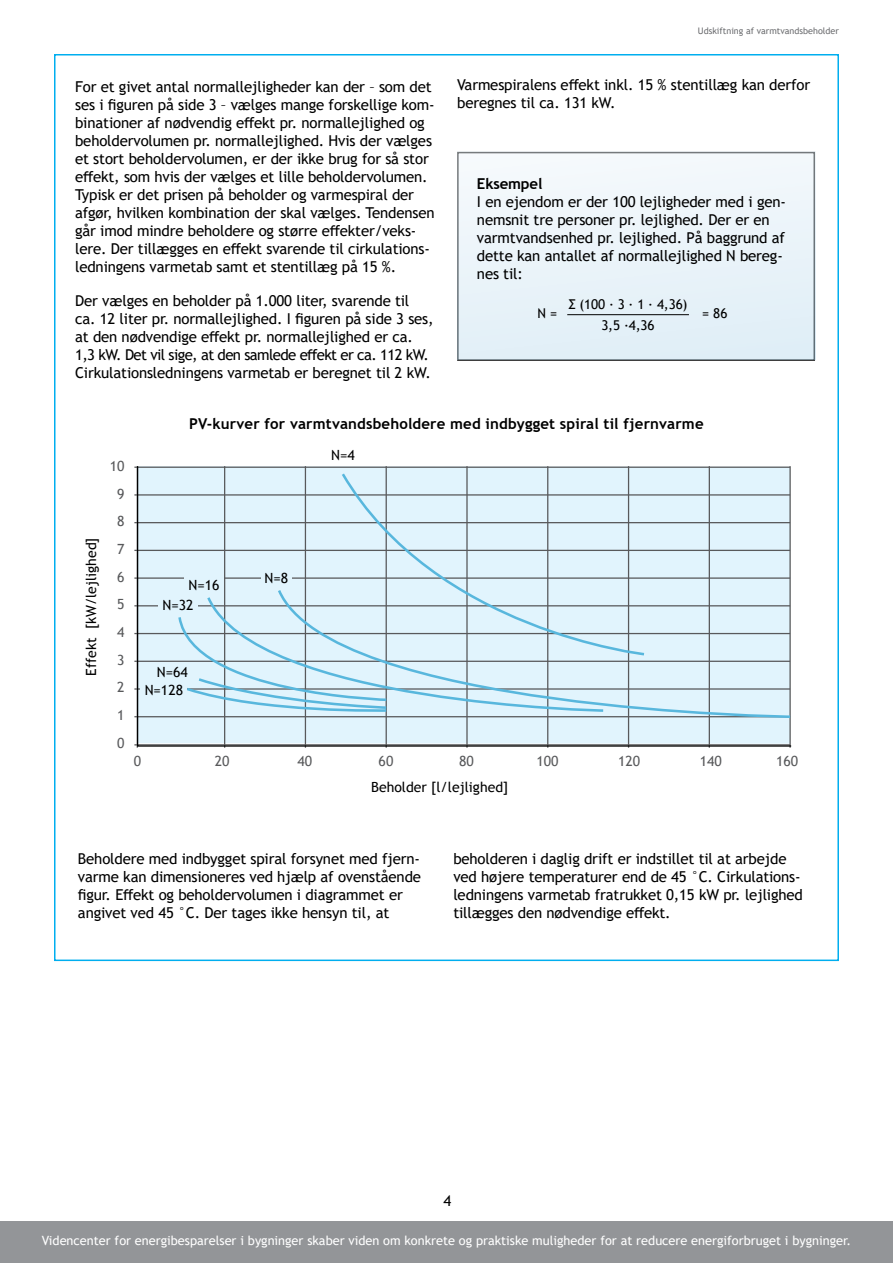
<style>
.page{position:relative;width:893px;height:1263px;background:#fff}
.page>*{position:absolute;margin:0;border:0;box-sizing:border-box;transform-origin:0 0}
.t1{font:15px/18px "Trebuchet MS";letter-spacing:-.01em;color:#000}
.t2{font:700 15px "Trebuchet MS";letter-spacing:.01em;color:#000}
.t3{font:700 15px "Trebuchet MS";letter-spacing:-.01em;color:#000}
.t4{font:14.1px/19.8px "Trebuchet MS";color:#000}
.t5{font:14.1px/27.8px "Trebuchet MS";color:#58595b;text-align:center}
.t6{font:13.5px/21px "Trebuchet MS";letter-spacing:-.01em;color:#000;text-align:center}
.t7{font:12.75px "Trebuchet MS";color:#fff}
.t8{font:9px "Trebuchet MS";color:#6d6e71}
</style>
<div class="page">
<div style="left:0;top:1221px;width:893px;height:42px;background:#939598"></div>
<hr style="left:137px;top:466px;width:1px;height:282px;background:#58595b">
<hr style="left:224px;top:466px;width:1px;height:282px;background:#58595b">
<hr style="left:305px;top:466px;width:1px;height:282px;background:#58595b">
<hr style="left:386px;top:466px;width:1px;height:282px;background:#58595b">
<hr style="left:134px;top:716px;width:656px;height:1px;background:#58595b">
<hr style="left:134px;top:744px;width:656px;height:1px;background:#58595b">
<hr style="left:134px;top:688px;width:656px;height:2px;background:#58595b">
<hr style="left:134px;top:661px;width:656px;height:1px;background:#58595b">
<hr style="left:134px;top:633px;width:656px;height:1px;background:#58595b">
<hr style="left:134px;top:605px;width:656px;height:1px;background:#58595b">
<hr style="left:134px;top:577px;width:656px;height:2px;background:#58595b">
<hr style="left:134px;top:550px;width:656px;height:1px;background:#58595b">
<hr style="left:134px;top:522px;width:656px;height:1px;background:#58595b">
<hr style="left:134px;top:494px;width:656px;height:2px;background:#58595b">
<hr style="left:134px;top:467px;width:656px;height:1px;background:#58595b">
<hr style="left:466px;top:466px;width:2px;height:282px;background:#58595b">
<hr style="left:547px;top:466px;width:1px;height:282px;background:#58595b">
<hr style="left:628px;top:466px;width:1px;height:282px;background:#58595b">
<hr style="left:709px;top:466px;width:1px;height:282px;background:#58595b">
<hr style="left:789px;top:466px;width:2px;height:282px;background:#58595b">
<svg style="left:136px;top:466px;width:656px;height:281px;background:#d4e6ee"></svg>
<svg style="left:177px;top:614px;width:28px;height:99px;background:#d1e9f4"></svg>
<svg style="left:205px;top:594px;width:71px;height:119px;background:#cce5f1"></svg>
<svg style="left:276px;top:587px;width:516px;height:132px;background:#cfe5f0"></svg>
<svg style="left:339px;top:471px;width:308px;height:186px;background:#d8ecf5"></svg>
<div style="left:261px;top:569px;width:31px;height:18px;background:#e1f4fd"></div>
<div style="left:184px;top:576px;width:40px;height:18px;background:#e1f4fd"></div>
<div style="left:158px;top:596px;width:39px;height:18px;background:#e1f4fd"></div>
<div style="left:152px;top:664px;width:40px;height:17px;background:#e1f4fd"></div>
<div style="left:140px;top:682px;width:47px;height:18px;background:#e1f4fd"></div>
<div style="left:457px;top:152px;width:358px;height:207px;background:#eaf4f9"></div>
<hr style="left:567px;top:314px;width:122px;height:1px;background:#000">
<p class="t1" style="left:75px;top:77px;width:361px">For et givet antal normallejligheder kan der – som det ses i figuren på side 3 – vælges mange forskellige kom&shy;binationer af nødvendig effekt pr. normallejlighed og beholdervolumen pr. normallejlighed. Hvis der vælges et stort beholdervolumen, er der ikke brug for så stor effekt, som hvis der vælges et lille beholdervolumen.<br>Typisk er det prisen på beholder og varmespiral der afgør, hvilken kombination der skal vælges. Tendensen går imod mindre beholdere og større effekter/veks&shy;lere. Der tillægges en effekt svarende til cirkulations&shy;ledningens varmetab samt et stentillæg på 15 %.</p>
<p class="t1" style="left:75px;top:292px;width:360px">Der vælges en beholder på 1.000 liter, svarende til<br>ca. 12 liter pr. normallejlighed. I figuren på side 3 ses, at den nødvendige effekt pr. normallejlighed er ca.<br>1,3 kW. Det vil sige, at den samlede effekt er ca. 112 kW.<br>Cirkulationsledningens varmetab er beregnet til 2 kW.</p>
<p class="t8" style="left:698px;top:25px;width:142px">Udskiftning af varmtvandsbeholder</p>
<p class="t1" style="left:457px;top:76px;width:355px">Varmespiralens effekt inkl. 15 % stentillæg kan derfor beregnes til ca. 131 kW.</p>
<p class="t3" style="left:477px;top:174px;width:67px">Eksempel</p>
<p class="t1" style="left:477px;top:192px;width:310px">I en ejendom er der 100 lejligheder med i gen&shy;nemsnit tre personer pr. lejlighed. Der er en varmtvandsenhed pr. lejlighed. På baggrund af dette kan antallet af normallejlighed N bereg&shy;nes til:</p>
<p class="t6" style="left:568px;top:294px;width:121px">Σ (100 ∙ 3 ∙ 1 ∙ 4,36)<br>3,5 ∙4,36</p>
<p class="t6" style="left:538px;top:303px;width:21px">N =</p>
<p class="t6" style="left:702px;top:303px;width:27px">= 86</p>
<p class="t4" style="left:81px;top:676px;width:140px;rotate:-90deg">Effekt [kW/lejlighed]</p>
<p class="t5" style="left:110px;top:452px;width:16px">10<br>9<br>8<br>7<br>6<br>5<br>4<br>3<br>2<br>1<br>0</p>
<p class="t2" style="left:189px;top:414px;width:516px">PV-kurver for varmtvandsbeholdere med indbygget spiral til fjernvarme</p>
<p class="t4" style="left:162px;top:575px;width:59px;text-indent:26px">N=16<br>N=32</p>
<p class="t4" style="left:145px;top:664px;width:45px;line-height:17.4px;text-indent:12px">N=64<br>N=128</p>
<p class="t4" style="left:331px;top:445px;width:25px">N=4</p>
<p class="t4" style="left:264px;top:568px;width:25px">N=8</p>
<p class="t5" style="left:134px;top:747px;width:9px">0</p>
<p class="t5" style="left:215px;top:747px;width:16px">20</p>
<p class="t5" style="left:297px;top:747px;width:16px">40</p>
<p class="t5" style="left:379px;top:747px;width:16px">60</p>
<p class="t5" style="left:459px;top:747px;width:16px">80</p>
<p class="t5" style="left:536px;top:747px;width:24px">100</p>
<p class="t5" style="left:618px;top:747px;width:24px">120</p>
<p class="t5" style="left:700px;top:747px;width:24px">140</p>
<p class="t5" style="left:776px;top:747px;width:24px">160</p>
<p class="t4" style="left:371px;top:777px;width:139px">Beholder [l/lejlighed]</p>
<p class="t1" style="left:78px;top:850px;width:345px">Beholdere med indbygget spiral forsynet med fjern&shy;varme kan dimensioneres ved hjælp af ovenstående figur. Effekt og beholdervolumen i diagrammet er angivet ved 45 °C. Der tages ikke hensyn til, at</p>
<p class="t1" style="left:453px;top:850px;width:351px">beholderen i daglig drift er indstillet til at arbejde ved højere temperaturer end de 45 °C. Cirkulations&shy;ledningens varmetab fratrukket 0,15 kW pr. lejlighed tillægges den nødvendige effekt.</p>
<p class="t1" style="left:443px;top:1192px;width:9px">4</p>
<p class="t7" style="left:42px;top:1232px;width:811px">Videncenter for energibesparelser i bygninger skaber viden om konkrete og praktiske muligheder for at reducere energiforbruget i bygninger.</p>
</div>
